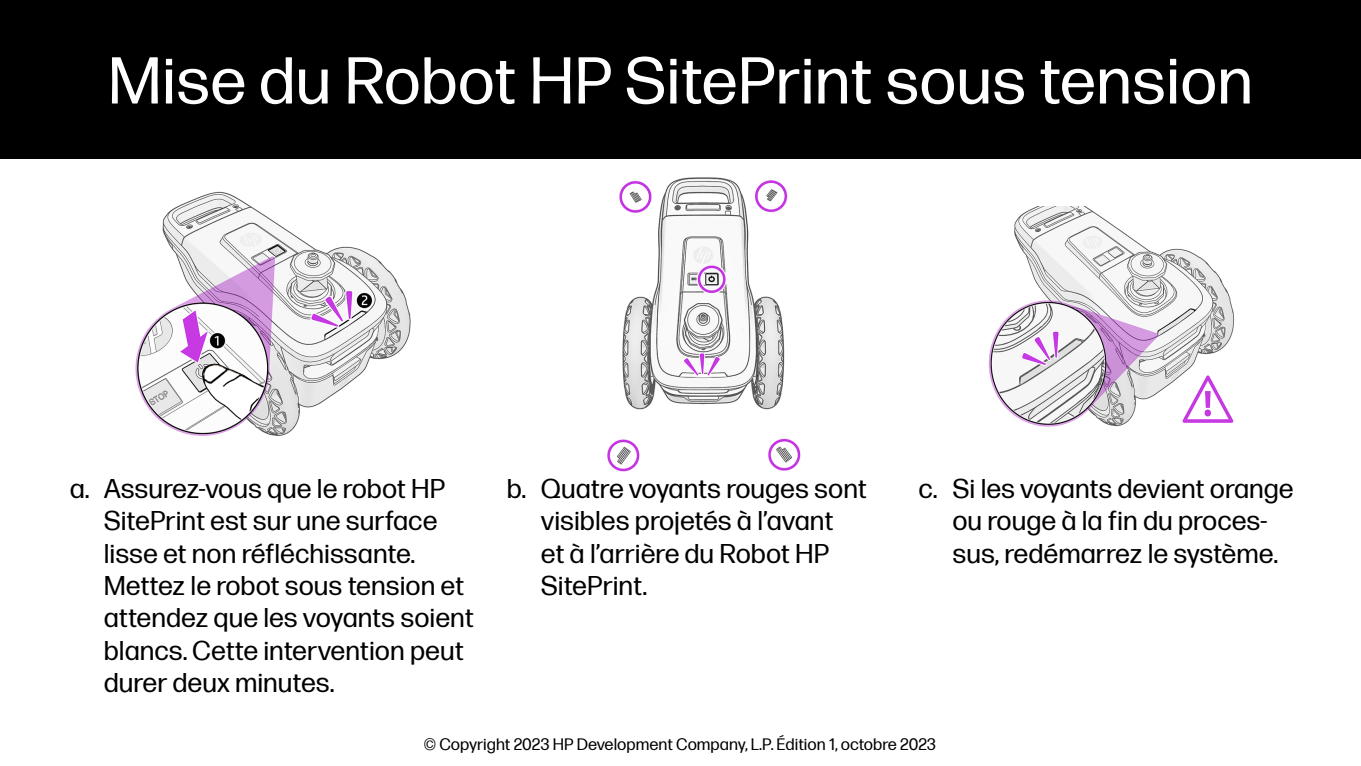
<style>
.page{position:relative;width:1361px;height:766px;background:#fff}
.page>*{position:absolute;margin:0;border:0;box-sizing:border-box;transform-origin:0 0}
.t1{font:66px "Forma DJR Micro";color:#fff}
.t2{font:27px/32.4px "Forma DJR Micro";color:#000}
.t3{font:16.5px "Forma DJR Micro";color:#000}
</style>
<div class="page">
<img style="left:135px;top:191px;width:275px;height:245px">
<img style="left:607px;top:177px;width:194px;height:295px">
<img style="left:988px;top:206px;width:247px;height:221px">
<div style="left:0;top:0;width:1361px;height:159px;background:#000"></div>
<p class="t1" style="left:108px;top:33px;width:1146px">Mise du Robot HP SitePrint sous tension</p>
<p class="t2" style="left:541px;top:470px;width:327px;text-indent:-34px">b. Quatre voyants rouges sont visibles projetés à l’avant<br>et à l’arrière du Robot HP<br>SitePrint.</p>
<p class="t2" style="left:104px;top:470px;width:372px;text-indent:-34px">a. Assurez-vous que le robot HP<br>SitePrint est sur une surface lisse et non réfléchissante.<br>Mettez le robot sous tension et attendez que les voyants soient blancs. Cette intervention peut durer deux minutes.</p>
<p class="t2" style="left:952px;top:470px;width:343px;text-indent:-34px">c. Si les voyants devient orange ou rouge à la fin du proces&shy;sus, redémarrez le système.</p>
<p class="t3" style="left:424px;top:732px;width:513px">© Copyright 2023 HP Development Company, L.P. Édition 1, octobre 2023</p>
</div>
